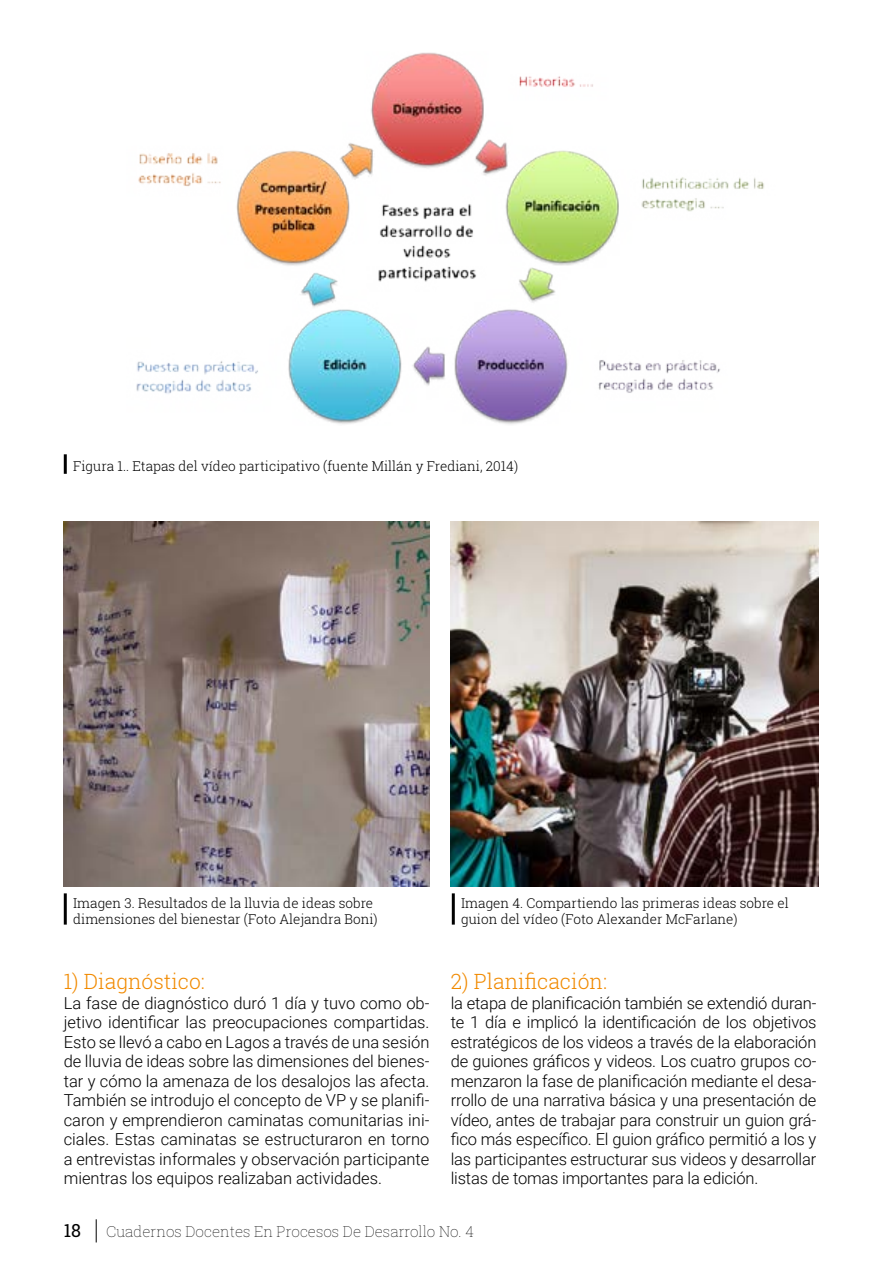
<style>
.page{position:relative;width:893px;height:1263px;background:#fff}
.page>*{position:absolute;margin:0;border:0;box-sizing:border-box;transform-origin:0 0}
.t1{font:300 21px "Roboto Slab";color:#f18a00}
.t2{font:18px "Roboto Slab";color:#000}
.t3{font:300 16.5px/19.5px "Roboto";letter-spacing:-.01em;color:#000;text-align:justify}
.t4{font:100 15px "Roboto Slab";color:#000}
.t5{font:300 13.5px/16.5px "Roboto Slab";color:#000}
</style>
<div class="page">
<svg style="left:96px;top:1219px;width:1px;height:23px"></svg>
<img style="left:451px;top:521px;width:368px;height:366px">
<img style="left:64px;top:521px;width:365px;height:366px">
<img style="left:136px;top:52px;width:628px;height:373px">
<hr style="left:64px;top:893px;width:3px;height:31px;background:#000">
<hr style="left:452px;top:893px;width:3px;height:31px;background:#000">
<hr style="left:64px;top:454px;width:3px;height:20px;background:#000">
<p class="t5" style="left:73px;top:458px;width:447px">Figura 1.. Etapas del vídeo participativo (fuente Millán y Frediani, 2014)</p>
<p class="t5" style="left:73px;top:894px;width:306px">Imagen 3. Resultados de la lluvia de ideas sobre dimensiones del bienestar (Foto Alejandra Boni)</p>
<p class="t5" style="left:461px;top:894px;width:329px">Imagen 4. Compartiendo las primeras ideas sobre el guion del vídeo (Foto Alexander McFarlane)</p>
<p class="t1" style="left:64px;top:967px;width:143px">1) Diagnóstico:</p>
<p class="t3" style="left:64px;top:992px;width:367px">La fase de diagnóstico duró 1 día y tuvo como ob&shy;jetivo identificar las preocupaciones compartidas.<br>Esto se llevó a cabo en Lagos a través de una sesión de lluvia de ideas sobre las dimensiones del bienes&shy;tar y cómo la amenaza de los desalojos las afecta.<br>También se introdujo el concepto de VP y se planifi&shy;caron y emprendieron caminatas comunitarias ini&shy;ciales. Estas caminatas se estructuraron en torno a entrevistas informales y observación participante mientras los equipos realizaban actividades.</p>
<p class="t1" style="left:451px;top:967px;width:158px">2) Planificación:</p>
<p class="t3" style="left:451px;top:992px;width:367px">la etapa de planificación también se extendió duran&shy;te 1 día e implicó la identificación de los objetivos estratégicos de los videos a través de la elaboración de guiones gráficos y videos. Los cuatro grupos co&shy;menzaron la fase de planificación mediante el desa&shy;rrollo de una narrativa básica y una presentación de vídeo, antes de trabajar para construir un guion grá&shy;fico más específico. El guion gráfico permitió a los y las participantes estructurar sus videos y desarrollar listas de tomas importantes para la edición.</p>
<p class="t2" style="left:64px;top:1218px;width:19px">18</p>
<p class="t4" style="left:106px;top:1221px;width:369px">Cuadernos Docentes En Procesos De Desarrollo No. 4</p>
</div>
